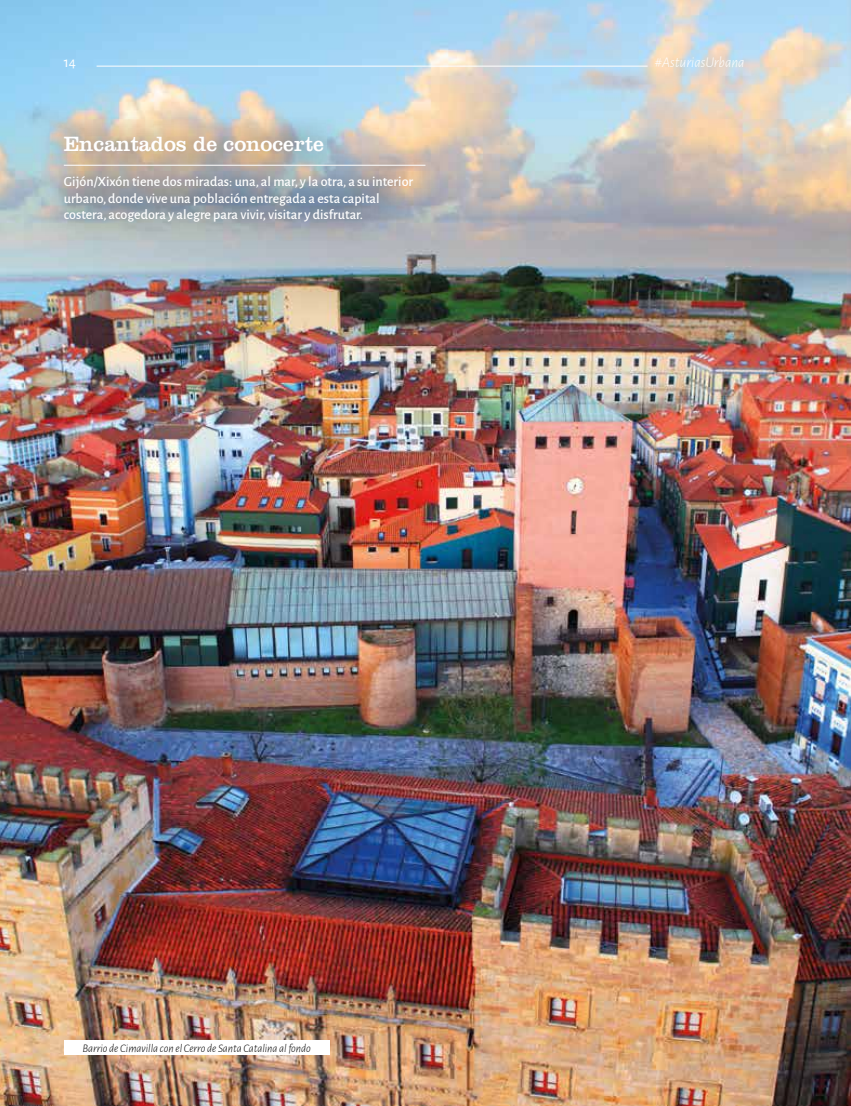
<style>
.page{position:relative;width:851px;height:1106px;background:#fff}
.page>*{position:absolute;margin:0;border:0;box-sizing:border-box;transform-origin:0 0}
.t1{font:21.45px "Clarendon LT Std";color:#fff}
.t2{font:italic 300 14.85px "Alegreya Sans";color:#fff}
.t3{font:14.85px "Alegreya Sans";color:#fff}
.t4{font:500 14.1px/16.5px "Alegreya Sans";color:#fff}
.t5{font:italic 300 11.55px "Alegreya Sans";color:#000}
</style>
<div class="page">
<img style="left:0;top:0;width:850px;height:1106px">
<hr style="left:97px;top:66px;width:550px;height:1px;background:#fff">
<div style="left:64px;top:1040px;width:265px;height:14px;background:#fff"></div>
<div style="left:38px;top:110px;width:406px;height:137px;background:#000;opacity:.84"></div>
<hr style="left:64px;top:165px;width:361px;height:1px;background:#fff">
<p class="t3" style="left:64px;top:52px;width:14px">14</p>
<p class="t2" style="left:654px;top:52px;width:91px">#AsturiasUrbana</p>
<h1 class="t1" style="left:64px;top:131px;width:261px">Encantados de conocerte</h1>
<p class="t4" style="left:64px;top:172px;width:351px">Gijón/Xixón tiene dos miradas: una, al mar, y la otra, a su interior urbano, donde vive una población entregada a esta capital costera, acogedora y alegre para vivir, visitar y disfrutar.</p>
<p class="t5" style="left:83px;top:1041px;width:230px">Barrio de Cimavilla con el Cerro de Santa Catalina al fondo</p>
</div>
